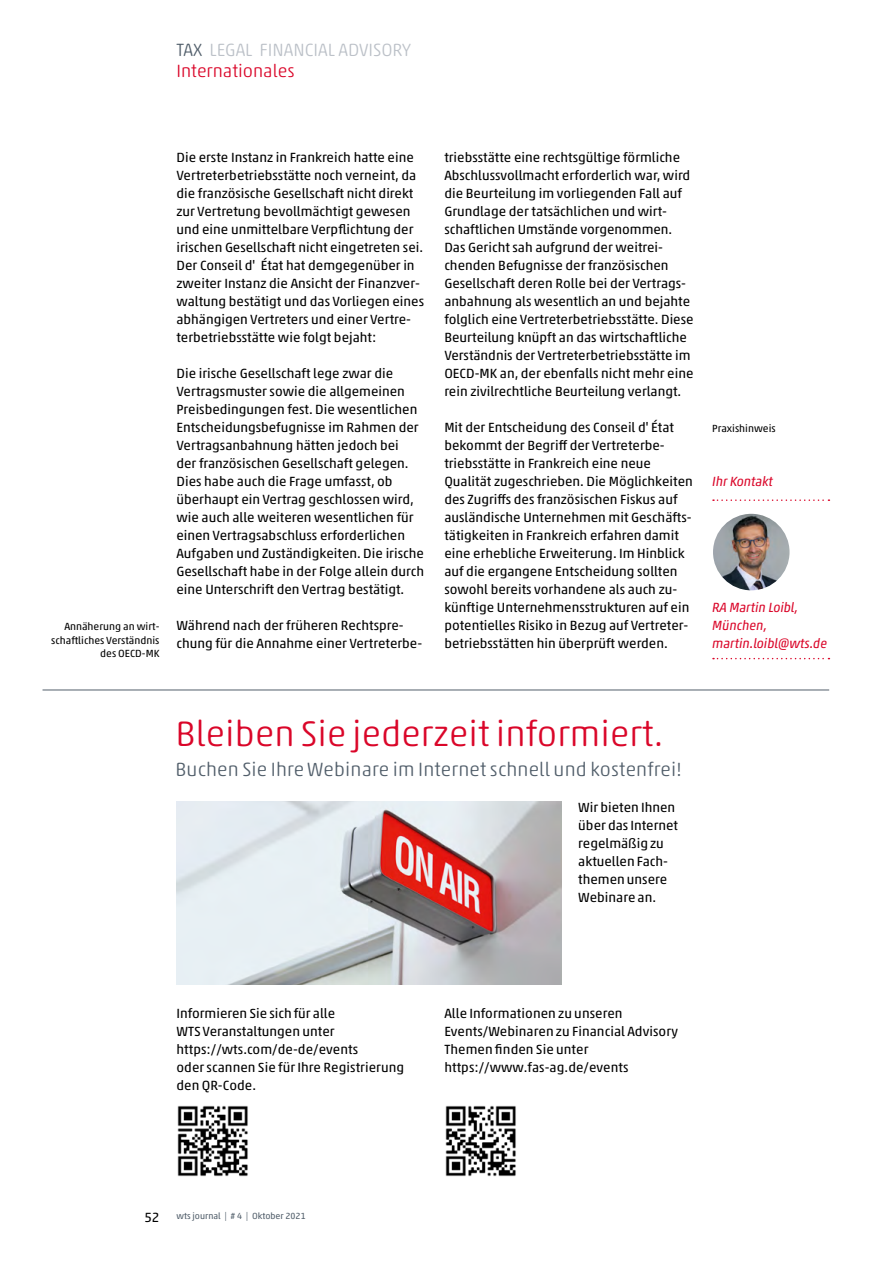
<style>
.page{position:relative;width:893px;height:1263px;background:#fff}
.page>*{position:absolute;margin:0;border:0;box-sizing:border-box;transform-origin:0 0}
.Anzeige-Titel__thin{font:300 36px "Akko Rounded Pro";letter-spacing:.005em;color:#da0629}
.Anzeige-Titel__thin-2{font:300 19.5px "Akko Rounded Pro";letter-spacing:.01em;color:#525f6b}
.TAX_LEGAL_CONSULTING{font:300 18px "Akko Rounded Pro";color:#bcc1c8}
.TAX_LEGAL_CONSULTING-2{font:300 18px "Akko Rounded Pro";color:#da0629}
.Fließtext{font:13.5px/18px "Akko Pro";color:#000}
.text_13___regular_bl{font:13.5px/18px "Akko Pro";letter-spacing:.005em;color:#000}
.Kontakt{font:italic 13.5px/18px "Akko Pro";letter-spacing:-.01em;color:#da0629}
.Marginalie_rechtsbue{font:10.5px/13.5px "Akko Pro";color:#000;text-align:right}
.t1{font:9px "Akko Pro";color:#525f6b}
.s1{color:#525f6b}
</style>
<div class="page">
<img style="left:713px;top:514px;width:76px;height:76px;border-radius:38px">
<svg style="left:713px;top:499px;width:116px;height:2px"></svg>
<svg style="left:713px;top:658px;width:116px;height:1px"></svg>
<img style="left:177px;top:1105px;width:71px;height:72px">
<img style="left:445px;top:1105px;width:71px;height:72px">
<img style="left:176px;top:801px;width:385px;height:183px">
<hr style="left:43px;top:690px;width:786px;height:1px;background:#525f6b">
<p class="TAX_LEGAL_CONSULTING" style="left:176px;top:39px;width:236px"><span class="s1">TAX</span> LEGAL FINANCIAL ADVISORY</p>
<p class="TAX_LEGAL_CONSULTING-2" style="left:176px;top:60px;width:120px">Internationales</p>
<p class="Marginalie_rechtsbue" style="left:51px;top:620px;width:110px">Annäherung an wirt&shy;schaftliches Verständnis des OECD-MK</p>
<p class="Fließtext" style="left:176px;top:148px;width:249px">Die erste Instanz in Frankreich hatte eine Vertreterbetriebsstätte noch verneint, da die französische Gesellschaft nicht direkt zur Vertretung bevollmächtigt gewesen und eine unmittelbare Verpflichtung der irischen Gesellschaft nicht eingetreten sei.<br>Der Conseil d' État hat demgegenüber in zweiter Instanz die Ansicht der Finanzver&shy;waltung bestätigt und das Vorliegen eines abhängigen Vertreters und einer Vertre&shy;terbetriebsstätte wie folgt bejaht:</p>
<p class="Fließtext" style="left:176px;top:364px;width:249px">Die irische Gesellschaft lege zwar die Vertragsmuster sowie die allgemeinen Preisbedingungen fest. Die wesentlichen Entscheidungsbefugnisse im Rahmen der Vertragsanbahnung hätten jedoch bei<br>der französischen Gesellschaft gelegen.<br>Dies habe auch die Frage umfasst, ob überhaupt ein Vertrag geschlossen wird, wie auch alle weiteren wesentlichen für einen Vertragsabschluss erforderlichen Aufgaben und Zuständigkeiten. Die irische Gesellschaft habe in der Folge allein durch eine Unterschrift den Vertrag bestätigt.</p>
<p class="Fließtext" style="left:176px;top:616px;width:247px">Während nach der früheren Rechtspre&shy;chung für die Annahme einer Vertreterbe-</p>
<p class="Fließtext" style="left:444px;top:148px;width:251px">triebsstätte eine rechtsgültige förmliche Abschlussvollmacht erforderlich war, wird die Beurteilung im vorliegenden Fall auf Grundlage der tatsächlichen und wirt&shy;schaftlichen Umstände vorgenommen.<br>Das Gericht sah aufgrund der weitrei&shy;chenden Befugnisse der französischen Gesellschaft deren Rolle bei der Vertrags&shy;anbahnung als wesentlich an und bejahte folglich eine Vertreterbetriebsstätte. Diese Beurteilung knüpft an das wirtschaftliche Verständnis der Vertreterbetriebsstätte im OECD-MK an, der ebenfalls nicht mehr eine rein zivilrechtliche Beurteilung verlangt.</p>
<p class="Fließtext" style="left:444px;top:418px;width:250px">Mit der Entscheidung des Conseil d' État bekommt der Begriff der Vertreterbe&shy;triebsstätte in Frankreich eine neue Qualität zugeschrieben. Die Möglichkeiten des Zugriffs des französischen Fiskus auf ausländische Unternehmen mit Geschäfts&shy;tätigkeiten in Frankreich erfahren damit eine erhebliche Erweiterung. Im Hinblick auf die ergangene Entscheidung sollten sowohl bereits vorhandene als auch zu&shy;künftige Unternehmensstrukturen auf ein potentielles Risiko in Bezug auf Vertreter&shy;betriebsstätten hin überprüft werden.</p>
<p class="Marginalie_rechtsbue" style="left:712px;top:422px;width:65px">Praxishinweis</p>
<p class="Kontakt" style="left:712px;top:472px;width:62px">Ihr Kontakt</p>
<p class="Kontakt" style="left:712px;top:598px;width:87px">RA Martin Loibl,<br>München,</p>
<p class="Kontakt" style="left:712px;top:634px;width:116px">martin.loibl@wts.de</p>
<p class="Anzeige-Titel__thin" style="left:175px;top:712px;width:489px">Bleiben Sie jederzeit informiert.</p>
<p class="Anzeige-Titel__thin-2" style="left:175px;top:758px;width:508px">Buchen Sie Ihre Webinare im Internet schnell und kostenfrei!</p>
<p class="text_13___regular_bl" style="left:578px;top:798px;width:101px">Wir bieten Ihnen über das Internet regelmäßig zu aktuellen Fach&shy;themen unsere<br>Webinare an.</p>
<p class="text_13___regular_bl" style="left:176px;top:1004px;width:160px">Informieren Sie sich für alle</p>
<p class="text_13___regular_bl" style="left:176px;top:1022px;width:160px">WTS Veranstaltungen unter</p>
<p class="text_13___regular_bl" style="left:176px;top:1040px;width:229px">https://wts.com/de-de/events<br>oder scannen Sie für Ihre Registrierung den QR-Code.</p>
<p class="text_13___regular_bl" style="left:444px;top:1004px;width:180px">Alle Informationen zu unseren</p>
<p class="text_13___regular_bl" style="left:444px;top:1022px;width:235px">Events/Webinaren zu Financial Advisory<br>Themen finden Sie unter https://www.fas-ag.de/events</p>
<p class="Fließtext" style="left:144px;top:1208px;width:17px">52</p>
<p class="t1" style="left:176px;top:1210px;width:131px">wts journal | # 4 | Oktober 2021</p>
</div>
